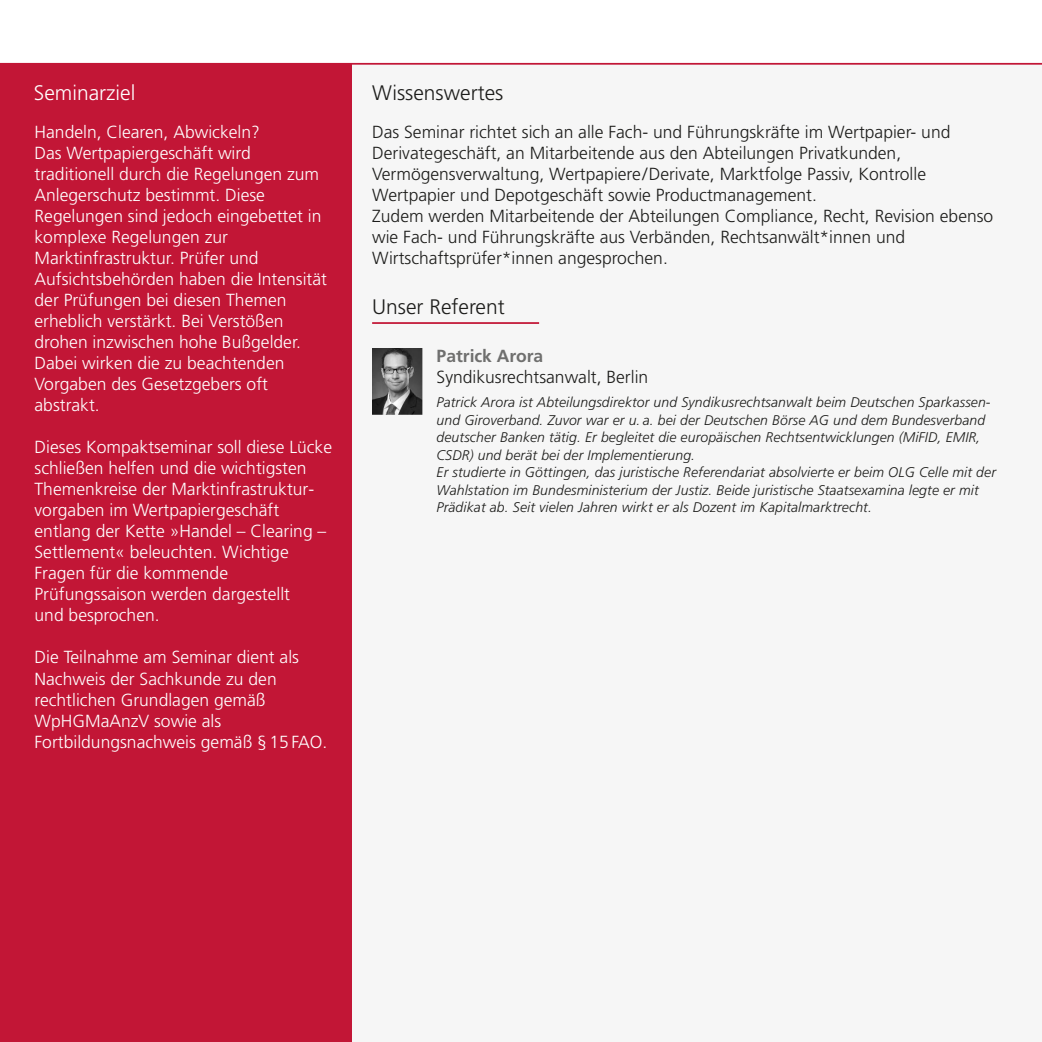
<style>
.page{position:relative;width:1042px;height:1042px;background:#fff}
.page>*{position:absolute;margin:0;border:0;box-sizing:border-box;transform-origin:0 0}
.t1{font:300 21px "Frutiger LT Pro";color:#1d1d1b}
.t2{font:300 21px "Frutiger LT Pro";color:#fff}
.t3{font:300 17.5px/21px "Frutiger LT Pro";color:#fff}
.t4{font:300 17.5px/21px "Frutiger LT Pro";color:#1d1d1b}
.t5{font:700 17.5px "Frutiger LT Pro";color:#6f6f6e}
.t6{font:italic 300 14px/17.5px "Frutiger LT Pro";letter-spacing:.01em;color:#1d1d1b}
</style>
<div class="page">
<hr style="left:0;top:0;width:1px;height:65px;background:#c21636">
<div style="left:0;top:64px;width:352px;height:978px;background:#c21636"></div>
<div style="left:352px;top:65px;width:690px;height:977px;background:#f6f6f6"></div>
<hr style="left:0;top:65px;width:1px;height:977px;background:#f1f1f1">
<hr style="left:0;top:63px;width:1042px;height:2px;background:#c21636">
<hr style="left:372px;top:322px;width:167px;height:2px;background:#c21636">
<img style="left:372px;top:348px;width:50px;height:67px">
<svg style="left:0;top:667px;width:1px;height:263px"></svg>
<p class="t2" style="left:34px;top:84px;width:103px">Seminarziel</p>
<p class="t1" style="left:372px;top:84px;width:133px">Wissenswertes</p>
<p class="t3" style="left:35px;top:123px;width:294px">Handeln, Clearen, Abwickeln?<br>Das Wertpapiergeschäft wird traditionell durch die Regelungen zum<br>Anlegerschutz bestimmt. Diese<br>Regelungen sind jedoch eingebettet in komplexe Regelungen zur<br>Marktinfrastruktur. Prüfer und<br>Aufsichtsbehörden haben die Intensität der Prüfungen bei diesen Themen erheblich verstärkt. Bei Verstößen drohen inzwischen hohe Bußgelder.<br>Dabei wirken die zu beachtenden<br>Vorgaben des Gesetzgebers oft abstrakt.</p>
<p class="t3" style="left:35px;top:438px;width:299px">Dieses Kompaktseminar soll diese Lücke schließen helfen und die wichtigsten Themenkreise der Marktinfrastruktur&shy;vorgaben im Wertpapiergeschäft entlang der Kette »Handel – Clearing – Settlement« beleuchten. Wichtige Fragen für die kommende Prüfungssaison werden dargestellt<br>und besprochen.</p>
<p class="t3" style="left:35px;top:648px;width:294px">Die Teilnahme am Seminar dient als<br>Nachweis der Sachkunde zu den rechtlichen Grundlagen gemäß<br>WpHGMaAnzV sowie als<br>Fortbildungsnachweis gemäß § 15 FAO.</p>
<p class="t4" style="left:372px;top:123px;width:623px">Das Seminar richtet sich an alle Fach- und Führungskräfte im Wertpapier- und Derivategeschäft, an Mitarbeitende aus den Abteilungen Privatkunden, Vermögensverwaltung, Wertpapiere / Derivate, Marktfolge Passiv, Kontrolle Wertpapier und Depotgeschäft sowie Productmanagement.<br>Zudem werden Mitarbeitende der Abteilungen Compliance, Recht, Revision ebenso wie Fach- und Führungskräfte aus Verbänden, Rechtsanwält*innen und Wirtschaftsprüfer*innen angesprochen.</p>
<p class="t1" style="left:372px;top:299px;width:134px">Unser Referent</p>
<p class="t5" style="left:436px;top:348px;width:108px">Patrick Arora</p>
<p class="t4" style="left:436px;top:368px;width:213px">Syndikusrechtsanwalt, Berlin</p>
<p class="t6" style="left:436px;top:395px;width:561px">Patrick Arora ist Abteilungsdirektor und Syndikusrechtsanwalt beim Deutschen Sparkassen&shy;und Giroverband. Zuvor war er u. a. bei der Deutschen Börse AG und dem Bundesverband deutscher Banken tätig. Er begleitet die europäischen Rechtsentwicklungen (MiFID, EMIR, CSDR) und berät bei der Implementierung.<br>Er studierte in Göttingen, das juristische Referendariat absolvierte er beim OLG Celle mit der Wahlstation im Bundesministerium der Justiz. Beide juristische Staatsexamina legte er mit Prädikat ab. Seit vielen Jahren wirkt er als Dozent im Kapitalmarktrecht.</p>
</div>
